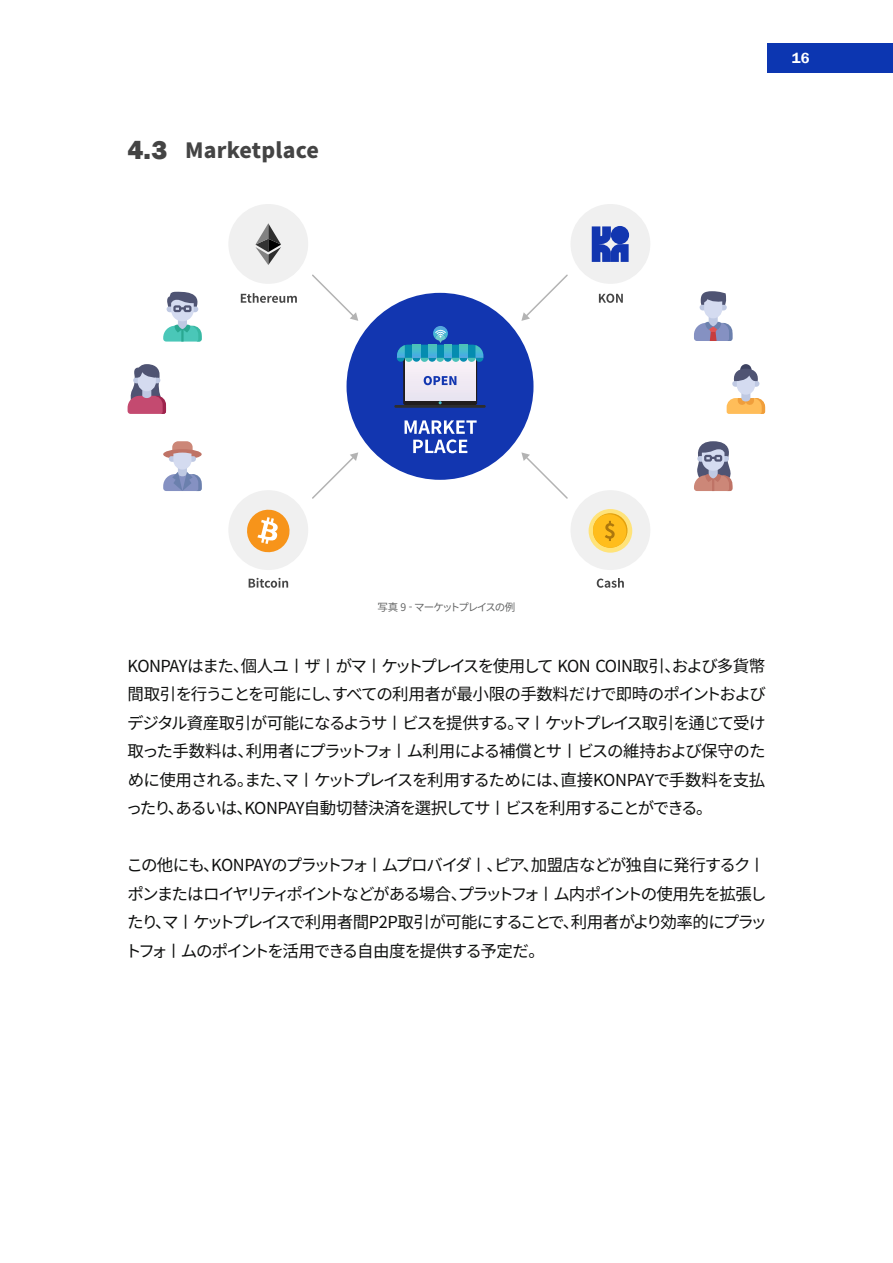
<style>
.page{position:relative;width:893px;height:1263px;background:#fff}
.page>*{position:absolute;margin:0;border:0;box-sizing:border-box;transform-origin:0 0}
.Body_Text_White{font:800 27px "Franklin Gothic";color:#444}
.Body_Text_White-2{font:900 21px "Noto Sans CJ Kkr";letter-spacing:.01em;color:#444}
.Body_Text_Black_Bold{font:16.5px/28.5px "Noto Sans CJ Kkr";letter-spacing:-.085em;color:#0e0f0e;text-align:justify}
.t1{font:600 15px "Franklin Gothic";color:#fff}
.Body_Text_Black_Bold-2{font:10.5px "Noto Sans CJ Kkr";letter-spacing:-.11em;color:#656666}
</style>
<div class="page">
<svg style="left:694px;top:441px;width:39px;height:50px"></svg>
<div style="left:570px;top:204px;width:80px;height:80px;background:#f0f0f0;border-radius:50%"></div>
<div style="left:347px;top:293px;width:186px;height:187px;background:#1236b0;border-radius:50%"></div>
<svg style="left:592px;top:226px;width:37px;height:36px"></svg>
<svg style="left:599px;top:294px;width:24px;height:9px"></svg>
<div style="left:570px;top:490px;width:80px;height:80px;background:#f0f0f0;border-radius:50%"></div>
<svg style="left:597px;top:578px;width:27px;height:10px"></svg>
<div style="left:228px;top:204px;width:80px;height:80px;background:#f0f0f0;border-radius:50%"></div>
<svg style="left:241px;top:293px;width:56px;height:10px"></svg>
<div style="left:228px;top:490px;width:80px;height:80px;background:#f0f0f0;border-radius:50%"></div>
<svg style="left:249px;top:578px;width:39px;height:10px"></svg>
<svg style="left:405px;top:420px;width:72px;height:33px"></svg>
<svg style="left:521px;top:274px;width:47px;height:47px"></svg>
<svg style="left:521px;top:452px;width:47px;height:47px"></svg>
<svg style="left:312px;top:274px;width:46px;height:47px"></svg>
<svg style="left:312px;top:452px;width:46px;height:47px"></svg>
<div style="left:589px;top:509px;width:43px;height:44px;background:#ffe37a;border-radius:50%"></div>
<svg style="left:593px;top:513px;width:34px;height:35px"></svg>
<svg style="left:255px;top:223px;width:26px;height:42px"></svg>
<svg style="left:247px;top:509px;width:43px;height:44px"></svg>
<div style="left:740px;top:364px;width:11px;height:11px;background:#3d4261;border-radius:50%"></div>
<svg style="left:727px;top:369px;width:38px;height:45px"></svg>
<svg style="left:128px;top:364px;width:38px;height:50px"></svg>
<svg style="left:694px;top:291px;width:38px;height:50px"></svg>
<svg style="left:163px;top:441px;width:39px;height:50px"></svg>
<svg style="left:163px;top:291px;width:39px;height:51px"></svg>
<hr style="left:394px;top:405px;width:92px;height:3px;background:#2e2e2e">
<svg style="left:397px;top:326px;width:86px;height:79px"></svg>
<div style="left:768px;top:43px;width:125px;height:30px;background:#0c36b1"></div>
<p class="Body_Text_White" style="left:128px;top:132px;width:41px">4.3</p>
<p class="Body_Text_White-2" style="left:185px;top:139px;width:135px">Marketplace</p>
<p class="t1" style="left:792px;top:49px;width:19px">16</p>
<p class="Body_Text_Black_Bold-2" style="left:378px;top:601px;width:139px">写真 9 - マーケットプレイスの例</p>
<p class="Body_Text_Black_Bold" style="left:126px;top:652px;width:642px">KONPAYはまた、個人ユ〡ザ〡がマ〡ケットプレイスを使用して KON COIN取引、および多貨幣間取引を行うことを可能にし、すべての利用者が最小限の手数料だけで即時のポイントおよびデジタル資産取引が可能になるようサ〡ビスを提供する。マ〡ケットプレイス取引を通じて受け取った手数料は、利用者にプラットフォ〡ム利用による補償とサ〡ビスの維持および保守のために使用される。また、マ〡ケットプレイスを利用するためには、直接KONPAYで手数料を支払ったり、あるいは、KONPAY自動切替決済を選択してサ〡ビスを利用することができる。</p>
<p class="Body_Text_Black_Bold" style="left:125px;top:851px;width:643px">この他にも、KONPAYのプラットフォ〡ムプロバイダ〡、ピア、加盟店などが独自に発行するク〡ポンまたはロイヤリティポイントなどがある場合、プラットフォ〡ム内ポイントの使用先を拡張したり、マ〡ケットプレイスで利用者間P2P取引が可能にすることで、利用者がより効率的にプラットフォ〡ムのポイントを活用できる自由度を提供する予定だ。</p>
</div>
